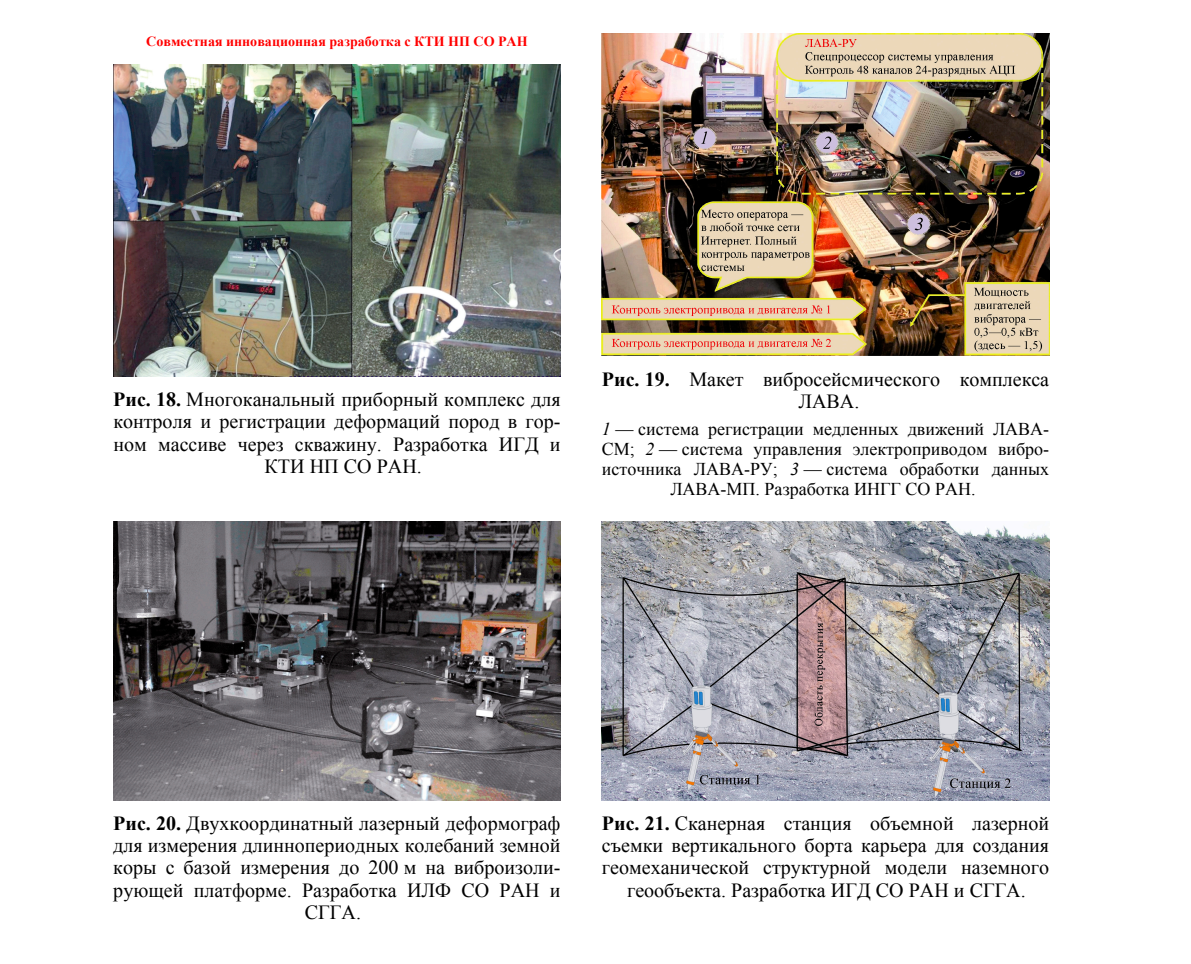
<style>
.page{position:relative;width:1191px;height:964px;background:#fff}
.page>*{position:absolute;margin:0;border:0;box-sizing:border-box;transform-origin:0 0}
.t1{font:20px/22.2px "Times New Roman";color:#000;text-align:center}
.t2{font:18px/20.2px "Times New Roman";color:#000;text-align:center}
.t3{font:700 14px "Times New Roman";color:#f00}
.s1{font-weight:700}
.s2{font-style:italic}
</style>
<div class="page">
<img style="left:113px;top:65px;width:448px;height:311px">
<img style="left:602px;top:33px;width:447px;height:323px">
<img style="left:113px;top:521px;width:448px;height:279px">
<img style="left:602px;top:522px;width:447px;height:278px">
<p class="t3" style="left:146px;top:33px;width:383px">Совместная инновационная разработка с КТИ НП СО РАН</p>
<p class="t1" style="left:113px;top:388px;width:449px"><span class="s1">Рис. 18.</span> Многоканальный приборный комплекс для</p>
<p class="t1" style="left:113px;top:411px;width:449px">контроля и регистрации деформаций пород в гор-</p>
<p class="t1" style="left:113px;top:433px;width:449px">ном массиве через скважину. Разработка ИГД и</p>
<p class="t1" style="left:264px;top:455px;width:159px">КТИ НП СО РАН.</p>
<p class="t1" style="left:602px;top:368px;width:449px"><span class="s1">Рис. 19.</span> Макет вибросейсмического комплекса<br>ЛАВА.</p>
<p class="t2" style="left:602px;top:418px;width:449px"><span class="s2">1</span> — система регистрации медленных движений ЛАВА-СМ; <span class="s2">2</span> — система управления электроприводом вибро&shy;источника ЛАВА-РУ; <span class="s2">3</span> — система обработки данных ЛАВА-МП. Разработка ИНГГ СО РАН.</p>
<p class="t1" style="left:113px;top:812px;width:449px"><span class="s1">Рис. 20.</span> Двухкоординатный лазерный деформограф для измерения длиннопериодных колебаний земной коры с базой измерения до 200 м на виброизоли&shy;рующей платформе. Разработка ИЛФ СО РАН и СГГА.</p>
<p class="t1" style="left:602px;top:812px;width:449px"><span class="s1">Рис. 21.</span> Сканерная станция объемной лазерной съемки вертикального борта карьера для создания геомеханической структурной модели наземного геообъекта. Разработка ИГД СО РАН и СГГА.</p>
</div>
